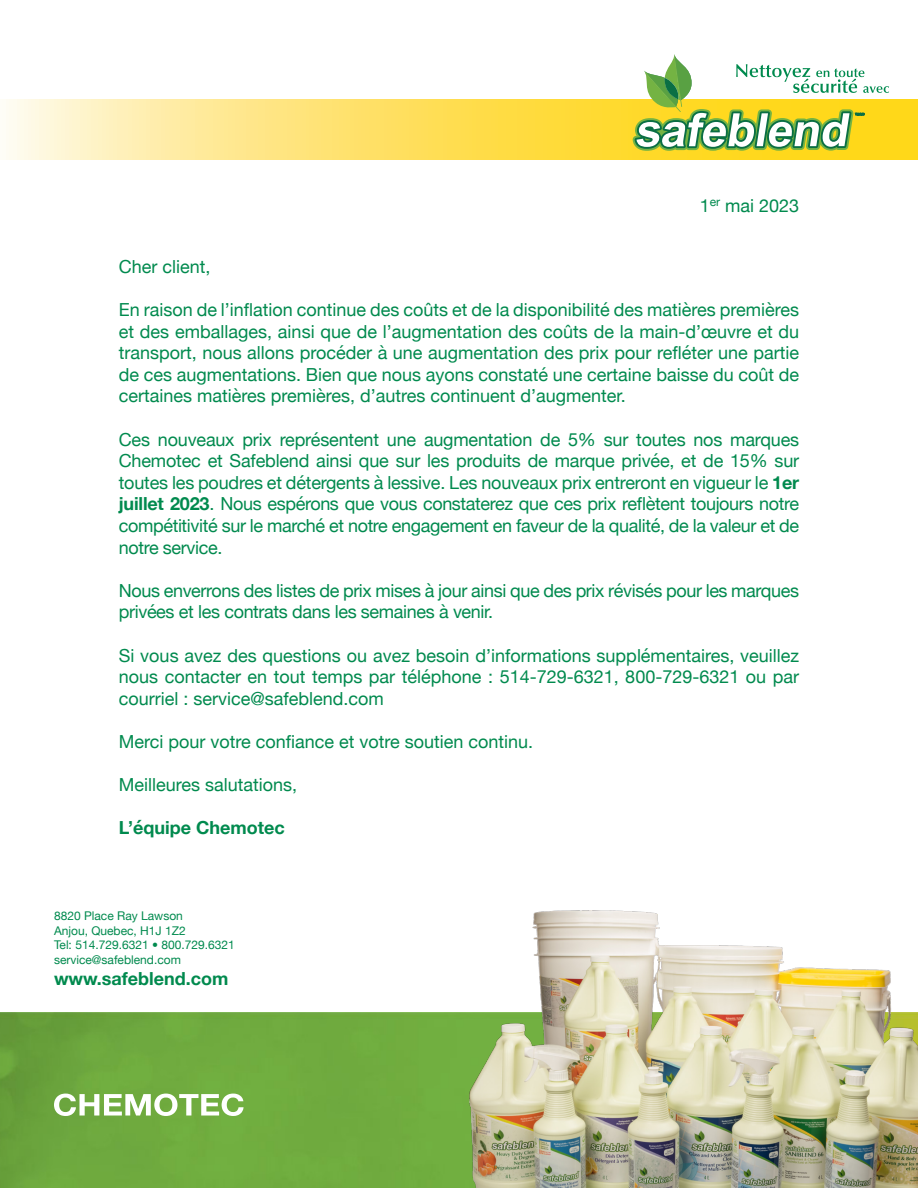
<style>
.page{position:relative;width:918px;height:1188px;background:#fff}
.page>*{position:absolute;margin:0;border:0;box-sizing:border-box;transform-origin:0 0}
.t1{font:18px/21.6px "Helvetica Neue";color:#008a4e;text-align:justify}
.t2{font:18px/21.6px "Helvetica Neue";letter-spacing:-.02em;color:#008a4e}
.t3{font:700 18px "Helvetica Neue";color:#008a4e}
.t4{font:12px "Helvetica Neue";color:#008a4e}
.s1{font-weight:700}
.s2{font-family:"Avenir";font-weight:500}
</style>
<div class="page">
<svg style="left:6px;top:99px;width:912px;height:61px;background:#fee473"></svg>
<svg style="left:633px;top:54px;width:256px;height:97px"></svg>
<img style="left:0;top:1012px;width:469px;height:176px">
<svg style="left:54px;top:1094px;width:190px;height:22px"></svg>
<img style="left:469px;top:911px;width:449px;height:277px">
<p class="t1" style="left:700px;top:195px;width:101px">1<sup>er</sup> mai 2023</p>
<p class="t1" style="left:119px;top:257px;width:93px">Cher client,</p>
<p class="t1" style="left:119px;top:300px;width:682px">En raison de l’inflation continue des coûts et de la disponibilité des matières premières et des emballages, ainsi que de l’augmentation des coûts de la main-d’œuvre et du transport, nous allons procéder à une augmentation des prix pour refléter une partie de ces augmentations. Bien que nous ayons constaté une certaine baisse du coût de certaines matières premières, d’autres continuent d’augmenter.</p>
<p class="t1" style="left:119px;top:429px;width:682px">Ces nouveaux prix représentent une augmentation de 5% sur toutes nos marques Chemotec et Safeblend ainsi que sur les produits de marque privée, et de 15% sur toutes les poudres et détergents à lessive. Les nouveaux prix entreront en vigueur le <span class="s1">1er juillet 2023</span>. Nous espérons que vous constaterez que ces prix reflètent toujours notre compétitivité sur le marché et notre engagement en faveur de la qualité, de la valeur et de notre service.</p>
<p class="t2" style="left:119px;top:581px;width:682px">Nous enverrons des listes de prix mises à jour ainsi que des prix révisés pour les marques privées et les contrats dans les semaines à venir.</p>
<p class="t1" style="left:119px;top:645px;width:682px">Si vous avez des questions ou avez besoin d’informations supplémentaires, veuillez nous contacter en tout temps par téléphone : 514-729-6321, 800-729-6321 ou par courriel : service@safeblend.com</p>
<p class="t1" style="left:119px;top:732px;width:416px">Merci pour votre confiance et votre soutien continu.</p>
<p class="t1" style="left:119px;top:775px;width:180px">Meilleures salutations,</p>
<p class="t3" style="left:119px;top:814px;width:167px">L’équipe Chemotec</p>
<p class="t4" style="left:54px;top:908px;width:130px">8820 Place Ray Lawson</p>
<p class="t4" style="left:54px;top:922px;width:133px">Anjou, Quebec, H1J 1Z2</p>
<p class="t4" style="left:54px;top:936px;width:182px">Tel: 514.729.6321 <span class="s2">•</span> 800.729.6321</p>
<p class="t4" style="left:54px;top:951px;width:128px">service@safeblend.com</p>
<p class="t3" style="left:54px;top:965px;width:176px">www.safeblend.com</p>
</div>
